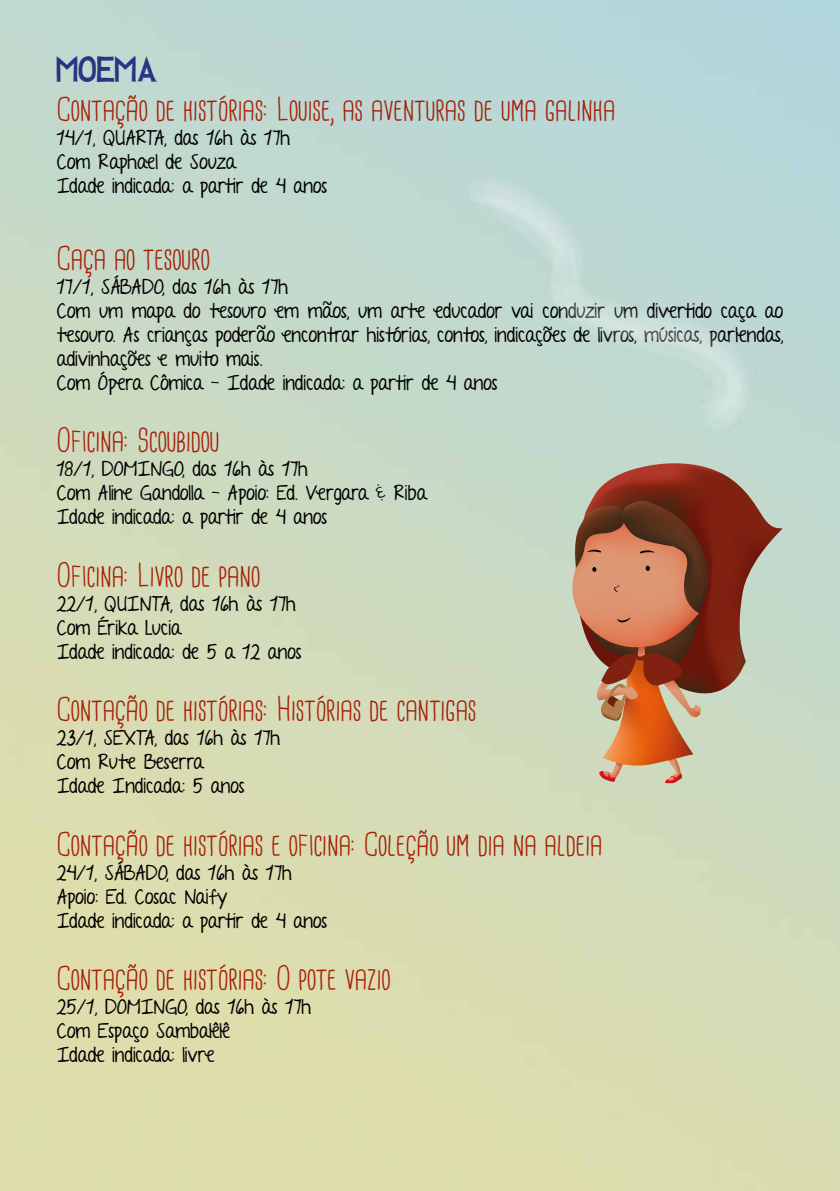
<style>
.page{position:relative;width:840px;height:1191px;background:#fff}
.page>*{position:absolute;margin:0;border:0;box-sizing:border-box;transform-origin:0 0}
.t1{font:32px "Cardenio Modern";color:#a61f07}
.t2{font:22px "DJBPLAYMISTYFORME";color:#283583}
.t3{font:20px/24px "A Year Without Rain";color:#000}
.s1{font-size:28px}
</style>
<div class="page">
<img style="left:0;top:0;width:839px;height:1191px">
<img style="left:425px;top:125px;width:357px;height:357px">
<svg style="left:576px;top:463px;width:205px;height:230px;background:#9f7263"></svg>
<svg style="left:572px;top:501px;width:136px;height:282px;background:#b27959"></svg>
<p class="t2" style="left:57px;top:62px;width:102px">MOEMA</p>
<h1 class="t1" style="left:57px;top:92px;width:559px">Contação de histórias: Louise, as aventuras de uma galinha</h1>
<p class="t3" style="left:57px;top:126px;width:272px">14/1, QUARTA, das 16h às 17h<br>Com Raphael de Souza<br>Idade indicada: a partir de 4 anos</p>
<h1 class="t1" style="left:57px;top:241px;width:154px">Caça ao tesouro</h1>
<p class="t3" style="left:57px;top:274px;width:727px">17/1, SÁBADO, das 16h às 17h<br>Com um mapa do tesouro em mãos, um arte educador vai conduzir um divertido caça ao tesouro. As crianças poderão encontrar histórias, contos, indicações de livros, músicas, parlendas, adivinhações e muito mais.<br>Com Ópera Cômica - Idade indicada: a partir de 4 anos</p>
<h1 class="t1" style="left:57px;top:424px;width:164px">O<span class="s1">FI</span>cina: Scoubidou</h1>
<p class="t3" style="left:57px;top:457px;width:371px">18/1, DOMINGO, das 16h às 17h<br>Com Aline Gandolla - Apoio: Ed. Vergara &amp; Riba<br>Idade indicada: a partir de 4 anos</p>
<h1 class="t1" style="left:57px;top:558px;width:205px">O<span class="s1">FI</span>cina: Livro de pano</h1>
<p class="t3" style="left:57px;top:591px;width:246px">22/1, QUINTA, das 16h às 17h<br>Com Érika Lucia<br>Idade indicada: de 5 a 12 anos</p>
<h1 class="t1" style="left:57px;top:692px;width:421px">Contação de histórias: Histórias de cantigas</h1>
<p class="t3" style="left:57px;top:726px;width:225px">23/1, SEXTA, das 16h às 17h<br>Com Rute Beserra<br>Idade Indicada: 5 anos</p>
<h1 class="t1" style="left:57px;top:827px;width:547px">Contação de histórias e o<span class="s1">FI</span>cina: Coleção um dia na aldeia</h1>
<p class="t3" style="left:57px;top:860px;width:272px">24/1, SÁBADO, das 16h às 17h<br>Apoio: Ed. Cosac Naify<br>Idade indicada: a partir de 4 anos</p>
<h1 class="t1" style="left:57px;top:961px;width:335px">Contação de histórias: O pote vazio</h1>
<p class="t3" style="left:57px;top:994px;width:256px">25/1, DOMINGO, das 16h às 17h<br>Com Espaço Sambalêlê<br>Idade indicada: livre</p>
</div>
